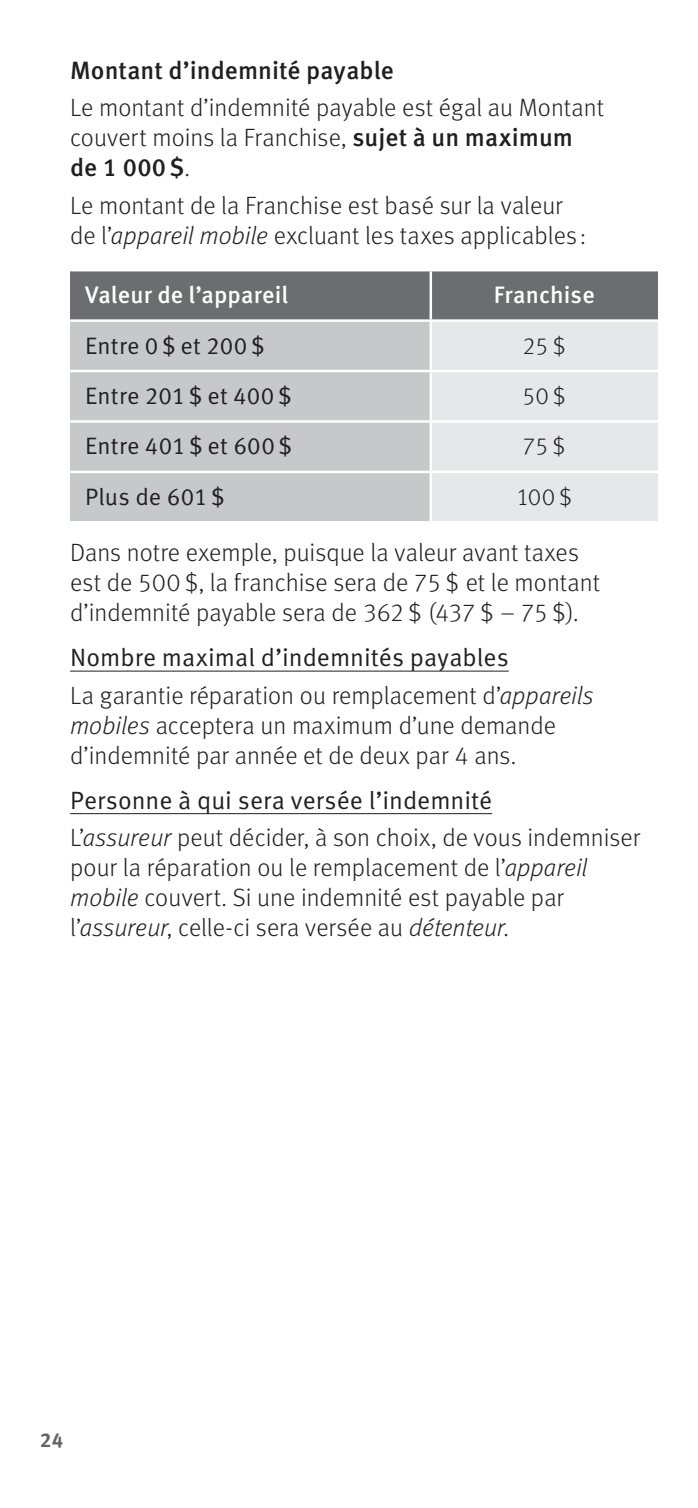
<style>
.page{position:relative;width:698px;height:1508px;background:#fff}
.page>*{position:absolute;margin:0;border:0;box-sizing:border-box;transform-origin:0 0}
.t1{font:300 25px/30px "Meta OT";color:#231f20}
.t2{font:25px "Meta OT Norm";color:#231f20}
.t3{font:500 25px "Meta OT";color:#231f20}
.t4{font:23.75px "Meta OT Norm";letter-spacing:.015em;color:#231f20}
.t5{font:500 23.75px "Meta OT";letter-spacing:.005em;color:#fff}
.t6{font:300 23.75px "Meta OT";letter-spacing:-.03em;color:#231f20}
.t7{font:700 20px "Meta OT";color:#636366}
.s1{font-weight:500}
.s2{font-style:italic}
</style>
<div class="page">
<hr style="left:70px;top:670px;width:438px;height:1px;background:#231f20">
<hr style="left:70px;top:813px;width:422px;height:1px;background:#231f20">
<div style="left:70px;top:271px;width:588px;height:48px;background:#6c6d70"></div>
<div style="left:70px;top:322px;width:359px;height:199px;background:#c7c8ca"></div>
<div style="left:432px;top:322px;width:226px;height:199px;background:#e6e7e9"></div>
<hr style="left:70px;top:370px;width:360px;height:2px;background:#fff">
<hr style="left:430px;top:370px;width:228px;height:2px;background:#fff">
<hr style="left:70px;top:420px;width:360px;height:3px;background:#fff">
<hr style="left:430px;top:420px;width:228px;height:3px;background:#fff">
<hr style="left:70px;top:470px;width:360px;height:3px;background:#fff">
<hr style="left:430px;top:470px;width:228px;height:3px;background:#fff">
<hr style="left:429px;top:271px;width:3px;height:48px;background:#fff">
<p class="t3" style="left:70px;top:55px;width:325px">Montant d’indemnité payable</p>
<p class="t1" style="left:70px;top:93px;width:535px">Le montant d’indemnité payable est égal au Montant couvert moins la Franchise, <span class="s1">sujet à un maximum de 1 000$</span>.</p>
<p class="t1" style="left:70px;top:191px;width:517px">Le montant de la Franchise est basé sur la valeur de l’<span class="s2">appareil mobile</span> excluant les taxes applicables :</p>
<p class="t5" style="left:85px;top:280px;width:204px">Valeur de l’appareil</p>
<p class="t5" style="left:494px;top:280px;width:102px">Franchise</p>
<p class="t4" style="left:85px;top:331px;width:180px">Entre 0$ et 200$</p>
<p class="t6" style="left:522px;top:331px;width:46px">25$</p>
<p class="t4" style="left:85px;top:381px;width:207px">Entre 201$ et 400$</p>
<p class="t6" style="left:522px;top:382px;width:46px">50$</p>
<p class="t4" style="left:85px;top:432px;width:208px">Entre 401$ et 600$</p>
<p class="t6" style="left:522px;top:432px;width:45px">75$</p>
<p class="t4" style="left:85px;top:482px;width:140px">Plus de 601$</p>
<p class="t6" style="left:515px;top:483px;width:59px">100$</p>
<p class="t1" style="left:70px;top:538px;width:531px">Dans notre exemple, puisque la valeur avant taxes est de 500$, la franchise sera de 75$ et le montant d’indemnité payable sera de 362$ (437$ – 75$).</p>
<p class="t2" style="left:70px;top:642px;width:440px">Nombre maximal d’indemnités payables</p>
<p class="t1" style="left:70px;top:680px;width:525px">La garantie réparation ou remplacement d’<span class="s2">appareils mobiles</span> acceptera un maximum d’une demande d’indemnité par année et de deux par 4 ans.</p>
<p class="t2" style="left:70px;top:785px;width:423px">Personne à qui sera versée l’indemnité</p>
<p class="t1" style="left:70px;top:823px;width:571px">L’<span class="s2">assureur</span> peut décider, à son choix, de vous indemniser pour la réparation ou le remplacement de l’<span class="s2">appareil mobile</span> couvert. Si une indemnité est payable par l’<span class="s2">assureur</span>, celle-ci sera versée au <span class="s2">détenteur.</span></p>
<p class="t7" style="left:40px;top:1427px;width:25px">24</p>
</div>
